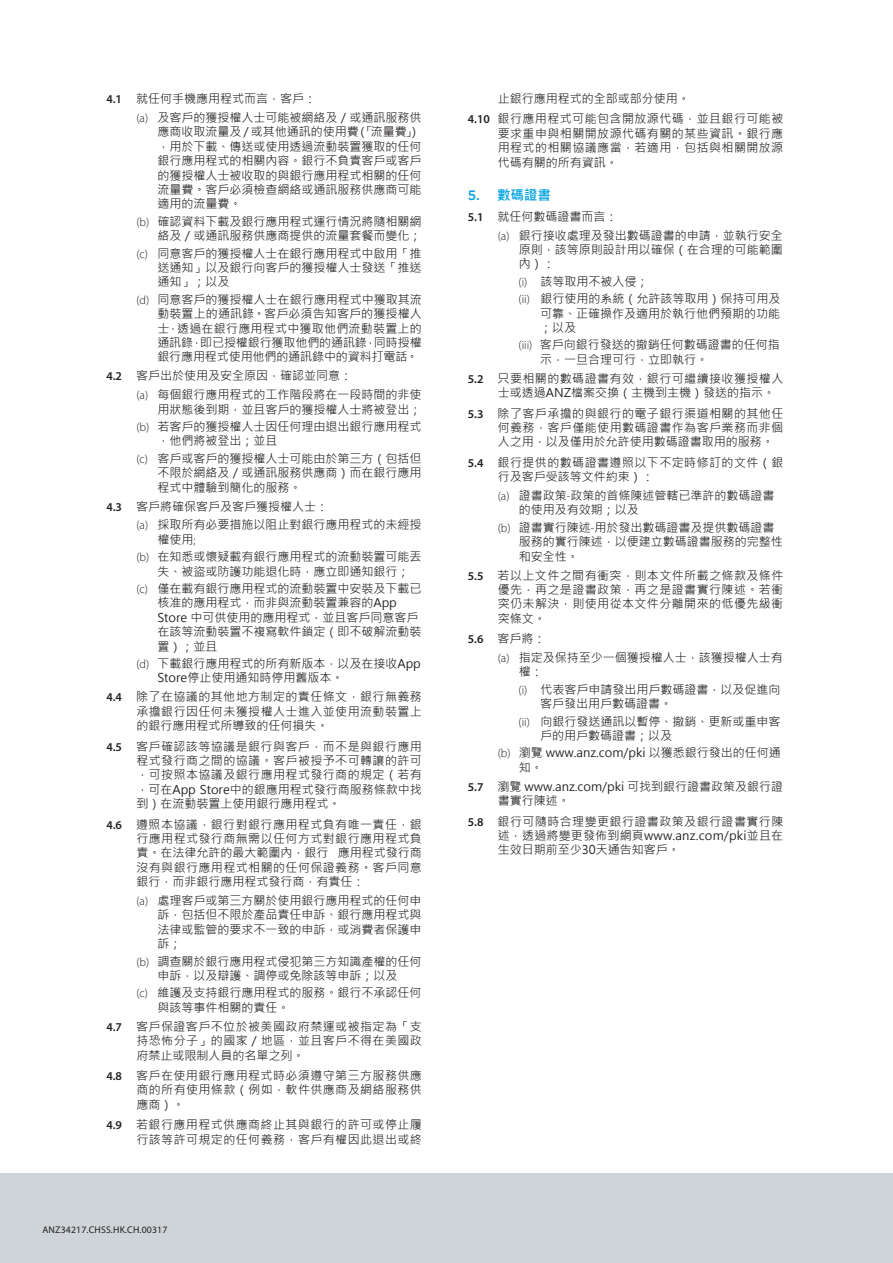
<style>
.page{position:relative;width:893px;height:1263px;background:#fff}
.page>*{position:absolute;margin:0;border:0;box-sizing:border-box;transform-origin:0 0}
.t1{font:700 13.5px "Microsoft Jheng Hei";color:#00a2e1}
.t2{font:12px/14.4px "Microsoft Jheng Hei";color:#231f20}
.t3{font:12px/14.4px "Microsoft Jheng Hei";letter-spacing:.035em;color:#231f20}
.t4{font:9.75px "Myriad Pro";letter-spacing:.015em;color:#231f20}
.s1{font-family:"Myriad Pro";font-weight:600}
.s2{font-family:"Myriad Pro";font-weight:300}
.s3{font-family:"Gotham";font-weight:500}
</style>
<div class="page">
<div style="left:0;top:1174px;width:893px;height:89px;background:#ced4d8"></div>
<p class="t2" style="left:136px;top:89px;width:287px;line-height:18.9px;text-indent:-30px"><span class="s1">4.1</span> 就任何手機應用程式而言，客戶：<br><span class="s2">(a)</span> 及客戶的獲授權人士可能被網絡及／或通訊服務供</p>
<p class="t2" style="left:157px;top:125px;width:265px;text-align:justify">應商收取流量及／或其他通訊的使用費（「流量費」），用於下載、傳送或使用透過流動裝置獲取的任何銀行應用程式的相關內容。銀行不負責客戶或客戶的獲授權人士被收取的與銀行應用程式相關的任何流量費。客戶必須檢查網絡或通訊服務供應商可能適用的流量費。</p>
<p class="t2" style="left:136px;top:214px;width:287px;text-align:right"><span class="s2">(b)</span> 確認資料下載及銀行應用程式運行情況將隨相關網絡及／或通訊服務供應商提供的流量套餐而變化；</p>
<p class="t2" style="left:157px;top:246px;width:266px;text-align:justify;text-indent:-21px"><span class="s2">(c)</span> 同意客戶的獲授權人士在銀行應用程式中啟用「推送通知」以及銀行向客戶的獲授權人士發送「推送通知」；以及</p>
<p class="t2" style="left:157px;top:292px;width:266px;text-align:justify;text-indent:-21px"><span class="s2">(d)</span> 同意客戶的獲授權人士在銀行應用程式中獲取其流動裝置上的通訊錄。客戶必須告知客戶的獲授權人士，透過在銀行應用程式中獲取他們流動裝置上的通訊錄，即已授權銀行獲取他們的通訊錄，同時授權銀行應用程式使用他們的通訊錄中的資料打電話。</p>
<p class="t2" style="left:136px;top:366px;width:287px;line-height:18.9px;text-indent:-30px"><span class="s1">4.2</span> 客戶出於使用及安全原因，確認並同意：<br><span class="s2">(a)</span> 每個銀行應用程式的工作階段將在一段時間的非使</p>
<p class="t2" style="left:136px;top:400px;width:287px;line-height:17.4px;text-align:right">用狀態後到期，並且客戶的獲授權人士將被登出；<br><span class="s2">(b)</span> 若客戶的獲授權人士因任何理由退出銀行應用程式</p>
<p class="t2" style="left:136px;top:432px;width:287px;line-height:17.4px;text-indent:21px">，他們將被登出；並且<br><span class="s2">(c)</span> 客戶或客戶的獲授權人士可能由於第三方（包括但</p>
<p class="t2" style="left:157px;top:466px;width:265px">不限於網絡及／或通訊服務供應商）而在銀行應用程式中體驗到簡化的服務。</p>
<p class="t2" style="left:136px;top:497px;width:287px;line-height:18.9px;text-indent:-30px"><span class="s1">4.3</span> 客戶將確保客戶及客戶獲授權人士：<br><span class="s2">(a)</span> 採取所有必要措施以阻止對銀行應用程式的未經授</p>
<p class="t2" style="left:136px;top:531px;width:287px;line-height:17.4px;text-indent:21px">權使用<span class="s2">;<br>(b)</span> 在知悉或懷疑載有銀行應用程式的流動裝置可能丟</p>
<p class="t2" style="left:136px;top:562px;width:287px;line-height:17.4px;text-indent:21px">失、被盜或防護功能退化時，應立即通知銀行；<span class="s2">(c)</span> 僅在載有銀行應用程式的流動裝置中安裝及下載已</p>
<p class="t2" style="left:157px;top:596px;width:265px">核准的應用程式，而非與流動裝置兼容的App<br>Store 中可供使用的應用程式，並且客戶同意客戶在該等流動裝置不複寫軟件鎖定（即不破解流動裝置）；並且</p>
<p class="t2" style="left:157px;top:656px;width:265px;text-indent:-21px"><span class="s2">(d)</span> 下載銀行應用程式的所有新版本，以及在接收App<br>Store停止使用通知時停用舊版本。</p>
<p class="t2" style="left:136px;top:690px;width:287px;text-align:justify;text-indent:-30px"><span class="s1">4.4</span> 除了在協議的其他地方制定的責任條文，銀行無義務承擔銀行因任何未獲授權人士進入並使用流動裝置上的銀行應用程式所導致的任何損失。</p>
<p class="t2" style="left:136px;top:739px;width:287px;text-align:justify;text-indent:-30px"><span class="s1">4.5</span> 客戶確認該等協議是銀行與客戶，而不是與銀行應用程式發行商之間的協議。客戶被授予不可轉讓的許可，可按照本協議及銀行應用程式發行商的規定（若有，可在App Store中的銀應用程式發行商服務條款中找到）在流動裝置上使用銀行應用程式。</p>
<p class="t2" style="left:136px;top:817px;width:287px;text-align:justify;text-indent:-30px"><span class="s1">4.6</span> 遵照本協議，銀行對銀行應用程式負有唯一責任，銀行應用程式發行商無需以任何方式對銀行應用程式負責。在法律允許的最大範圍內，銀行 應用程式發行商沒有與銀行應用程式相關的任何保證義務。客戶同意銀行，而非銀行應用程式發行商，有責任：</p>
<p class="t2" style="left:157px;top:893px;width:266px;text-align:justify;text-indent:-21px"><span class="s2">(a)</span> 處理客戶或第三方關於使用銀行應用程式的任何申訴，包括但不限於產品責任申訴、銀行應用程式與法律或監管的要求不一致的申訴，或消費者保護申訴；</p>
<p class="t2" style="left:136px;top:954px;width:287px;text-align:center"><span class="s2">(b)</span> 調查關於銀行應用程式侵犯第三方知識產權的任何申訴，以及辯護、調停或免除該等申訴；以及</p>
<p class="t2" style="left:157px;top:986px;width:266px;text-indent:-21px"><span class="s2">(c)</span> 維護及支持銀行應用程式的服務。銀行不承認任何與該等事件相關的責任。</p>
<p class="t2" style="left:136px;top:1019px;width:287px;text-align:justify;text-indent:-30px"><span class="s1">4.7</span> 客戶保證客戶不位於被美國政府禁運或被指定為「支持恐怖分子」的國家／地區，並且客戶不得在美國政府禁止或限制人員的名單之列。</p>
<p class="t2" style="left:136px;top:1068px;width:287px;text-align:justify;text-indent:-30px"><span class="s1">4.8</span> 客戶在使用銀行應用程式時必須遵守第三方服務供應商的所有使用條款（例如，軟件供應商及網絡服務供應商）。</p>
<p class="t3" style="left:106px;top:1117px;width:317px;text-align:right"><span class="s1">4.9</span> 若銀行應用程式供應商終止其與銀行的許可或停止履行該等許可規定的任何義務，客戶有權因此退出或終</p>
<p class="t4" style="left:43px;top:1223px;width:126px">ANZ34217.CHSS.HK.CH.00317</p>
<p class="t3" style="left:468px;top:88px;width:317px;line-height:20.4px;text-indent:30px">止銀行應用程式的全部或部分使用。<br><span class="s1">4.10</span> 銀行應用程式可能包含開放源代碼，並且銀行可能被</p>
<p class="t2" style="left:498px;top:126px;width:287px;text-align:justify">要求重申與相關開放源代碼有關的某些資訊。銀行應用程式的相關協議應當，若適用，包括與相關開放源代碼有關的所有資訊。</p>
<p class="t1" style="left:468px;top:187px;width:85px"><span class="s3">5.</span> 數碼證書</p>
<p class="t2" style="left:498px;top:207px;width:287px;line-height:18.9px;text-indent:-30px"><span class="s1">5.1</span> 就任何數碼證書而言：<br><span class="s2">(a)</span> 銀行接收處理及發出數碼證書的申請，並執行安全</p>
<p class="t2" style="left:519px;top:242px;width:266px">原則，該等原則設計用以確保（在合理的可能範圍內）：</p>
<p class="t2" style="left:519px;top:273px;width:263px;line-height:17.4px"><span class="s2">(i)</span> 該等取用不被入侵；<br><span class="s2">(ii)</span> 銀行使用的系統（允許該等取用）保持可用及</p>
<p class="t2" style="left:540px;top:306px;width:241px">可靠、正確操作及適用於執行他們預期的功能；以及</p>
<p class="t2" style="left:540px;top:338px;width:241px;text-indent:-21px"><span class="s2">(iii)</span> 客戶向銀行發送的撤銷任何數碼證書的任何指示，一旦合理可行，立即執行。</p>
<p class="t3" style="left:498px;top:371px;width:287px;text-indent:-30px"><span class="s1">5.2</span> 只要相關的數碼證書有效，銀行可繼續接收獲授權人士或透過ANZ檔案交換（主機到主機）發送的指示。</p>
<p class="t2" style="left:498px;top:406px;width:287px;text-align:justify;text-indent:-30px"><span class="s1">5.3</span> 除了客戶承擔的與銀行的電子銀行渠道相關的其他任何義務，客戶僅能使用數碼證書作為客戶業務而非個人之用，以及僅用於允許使用數碼證書取用的服務。</p>
<p class="t3" style="left:498px;top:455px;width:287px;text-indent:-30px"><span class="s1">5.4</span> 銀行提供的數碼證書遵照以下不定時修訂的文件（銀行及客戶受該等文件約束）：</p>
<p class="t2" style="left:519px;top:488px;width:257px;text-indent:-21px"><span class="s2">(a)</span> 證書政策<span class="s2">-</span>政策的首條陳述管轄已準許的數碼證書的使用及有效期；以及</p>
<p class="t2" style="left:519px;top:520px;width:266px;text-indent:-21px"><span class="s2">(b)</span> 證書實行陳述<span class="s2">-</span>用於發出數碼證書及提供數碼證書服務的實行陳述，以便建立數碼證書服務的完整性和安全性。</p>
<p class="t2" style="left:498px;top:568px;width:287px;text-align:justify;text-indent:-30px"><span class="s1">5.5</span> 若以上文件之間有衝突，則本文件所載之條款及條件優先，再之是證書政策，再之是證書實行陳述。若衝突仍未解決，則使用從本文件分離開來的低優先級衝突條文。</p>
<p class="t2" style="left:498px;top:629px;width:287px;line-height:18.9px;text-indent:-30px"><span class="s1">5.6</span> 客戶將：<br><span class="s2">(a)</span> 指定及保持至少一個獲授權人士，該獲授權人士有</p>
<p class="t2" style="left:519px;top:663px;width:264px;line-height:17.4px">權：<br><span class="s2">(i)</span> 代表客戶申請發出用戶數碼證書，以及促進向</p>
<p class="t2" style="left:519px;top:695px;width:263px;line-height:17.4px;text-indent:21px">客戶發出用戶數碼證書。<br><span class="s2">(ii)</span> 向銀行發送通訊以暫停、撤銷、更新或重申客</p>
<p class="t2" style="left:498px;top:727px;width:284px;line-height:17.4px;text-indent:42px">戶的用戶數碼證書；以及<br><span class="s2">(b)</span> 瀏覽 www.anz.com/pki 以獲悉銀行發出的任何通</p>
<p class="t2" style="left:468px;top:758px;width:317px;line-height:18.9px;text-indent:51px">知。<br><span class="s1">5.7</span> 瀏覽 www.anz.com/pki 可找到銀行證書政策及銀行證</p>
<p class="t3" style="left:468px;top:790px;width:317px;line-height:20.4px;text-indent:30px">書實行陳述。<br><span class="s1">5.8</span> 銀行可隨時合理變更銀行證書政策及銀行證書實行陳</p>
<p class="t2" style="left:498px;top:828px;width:287px">述，透過將變更發佈到網頁www.anz.com/pki並且在生效日期前至少30天通告知客戶。</p>
</div>
